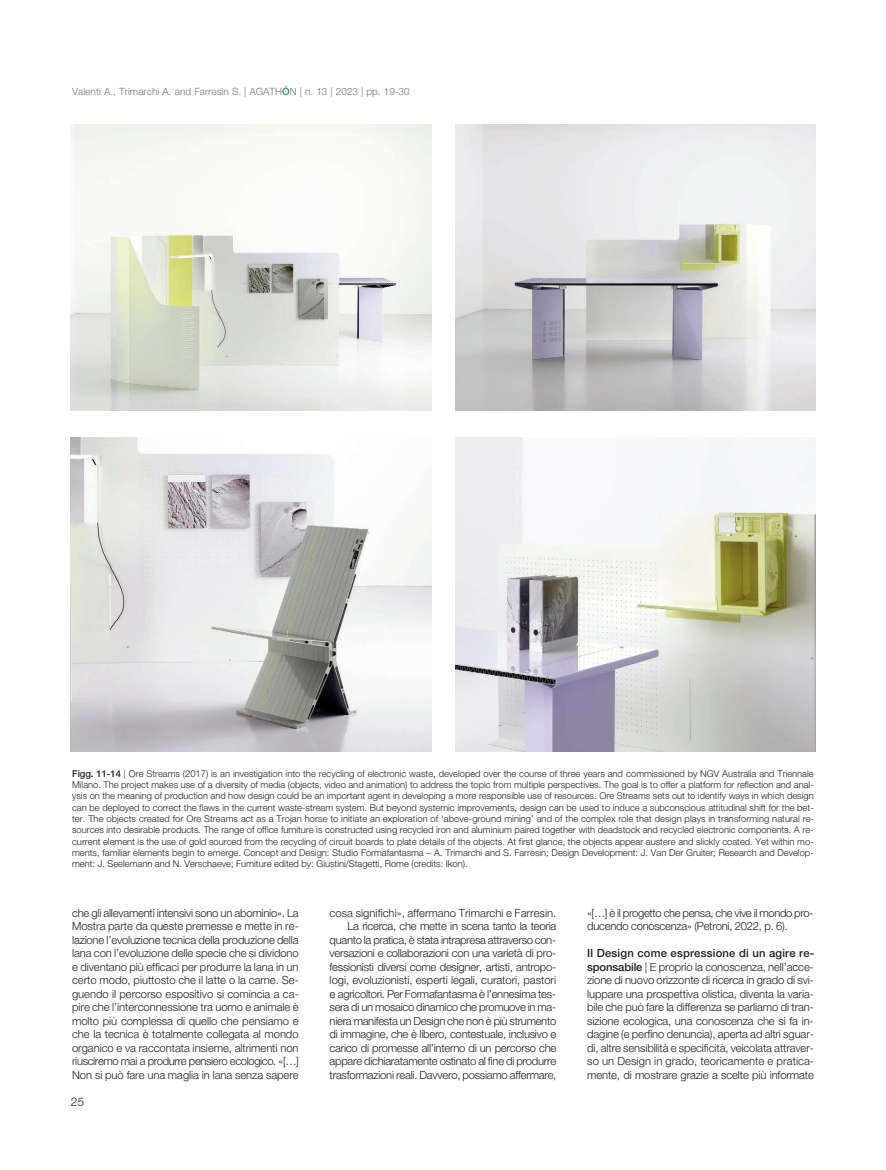
<style>
.page{position:relative;width:886px;height:1170px;background:#fff}
.page>*{position:absolute;margin:0;border:0;box-sizing:border-box;transform-origin:0 0}
.t1{font:300 11.88px "Helvetica Neue LT Std";color:#231f20}
.t2{font:300 11.25px/13.5px "Helvetica Neue LT Std";letter-spacing:-.02em;color:#231f20;text-align:justify}
.t3{font:300 10px "Helvetica Neue LT Std";letter-spacing:.005em;color:#777574}
.t4{font:300 9.38px/11.2px "Helvetica Neue LT Std";color:#231f20;text-align:justify}
.s1{font-weight:500;color:#2b8f62}
.s2{font-weight:500}
</style>
<div class="page">
<img style="left:455px;top:124px;width:360px;height:286px">
<img style="left:71px;top:124px;width:360px;height:286px">
<img style="left:71px;top:437px;width:360px;height:314px">
<img style="left:455px;top:437px;width:360px;height:314px">
<p class="t3" style="left:72px;top:88px;width:339px">Valenti A., Trimarchi A. and Farresin S. | AGATH<span class="s1">Ó</span>N | n. 13 | 2023 | pp. 19-30</p>
<p class="t4" style="left:72px;top:768px;width:743px"><span class="s2">Figg. 11-14</span> | Ore Streams (2017) is an investigation into the recycling of electronic waste, developed over the course of three years and commissioned by NGV Australia and Triennale Milano. The project makes use of a diversity of media (objects, video and animation) to address the topic from multiple perspectives. The goal is to offer a platform for reflection and anal&shy;ysis on the meaning of production and how design could be an important agent in developing a more responsible use of resources. Ore Streams sets out to identify ways in which design can be deployed to correct the flaws in the current waste-stream system. But beyond systemic improvements, design can be used to induce a subconscious attitudinal shift for the bet&shy;ter. The objects created for Ore Streams act as a Trojan horse to initiate an exploration of ‘above-ground mining’ and of the complex role that design plays in transforming natural re&shy;sources into desirable products. The range of office furniture is constructed using recycled iron and aluminium paired together with deadstock and recycled electronic components. A re&shy;current element is the use of gold sourced from the recycling of circuit boards to plate details of the objects. At first glance, the objects appear austere and slickly coated. Yet within mo&shy;ments, familiar elements begin to emerge. Concept and Design: Studio Formafantasma – A. Trimarchi and S. Farresin; Design Development: J. Van Der Gruiter; Research and Develop&shy;ment: J. Seelemann and N. Verschaeve; Furniture edited by: Giustini/Stagetti, Rome (credits: Ikon).</p>
<p class="t2" style="left:72px;top:907px;width:228px">che gli allevamenti intensivi sono un abominio». La Mostra parte da queste premesse e mette in re&shy;lazione l’evoluzione tecnica della produzione della lana con l’evoluzione delle specie che si dividono e diventano più efficaci per produrre la lana in un certo modo, piuttosto che il latte o la carne. Se&shy;guendo il percorso espositivo si comincia a ca&shy;pire che l’interconnessione tra uomo e animale è molto più complessa di quello che pensiamo e che la tecnica è totalmente collegata al mondo organico e va raccontata insieme, altrimenti non riusciremo mai a produrre pensiero ecologico. «[…] Non si può fare una maglia in lana senza sapere</p>
<p class="t1" style="left:71px;top:1097px;width:15px">25</p>
<p class="t2" style="left:330px;top:907px;width:228px;text-align:right">cosa significhi», affermano Trimarchi e Farresin.<br>La ricerca, che mette in scena tanto la teoria quanto la pratica, è stata intrapresa attraverso con&shy;versazioni e collaborazioni con una varietà di pro&shy;fessionisti diversi come designer, artisti, antropo&shy;logi, evoluzionisti, esperti legali, curatori, pastori e agricoltori. Per Formafantasma è l’ennesima tes&shy;sera di un mosaico dinamico che promuove in ma&shy;niera manifesta un Design che non è più strumento di immagine, che è libero, contestuale, inclusivo e carico di promesse all’interno di un percorso che appare dichiaratamente ostinato al fine di produrre trasformazioni reali. Davvero, possiamo affermare,</p>
<p class="t2" style="left:587px;top:907px;width:228px">«[…] è il progetto che pensa, che vive il mondo pro&shy;ducendo conoscenza» (Petroni, 2022, p. 6).</p>
<p class="t2" style="left:587px;top:947px;width:228px"><span class="s2">Il Design come espressione di un agire re&shy;sponsabile</span> | E proprio la conoscenza, nell’acce&shy;zione di nuovo orizzonte di ricerca in grado di svi&shy;luppare una prospettiva olistica, diventa la varia&shy;bile che può fare la differenza se parliamo di tran&shy;sizione ecologica, una conoscenza che si fa in&shy;dagine (e perfino denuncia), aperta ad altri sguar&shy;di, altre sensibilità e specificità, veicolata attraver&shy;so un Design in grado, teoricamente e pratica&shy;mente, di mostrare grazie a scelte più informate</p>
</div>
